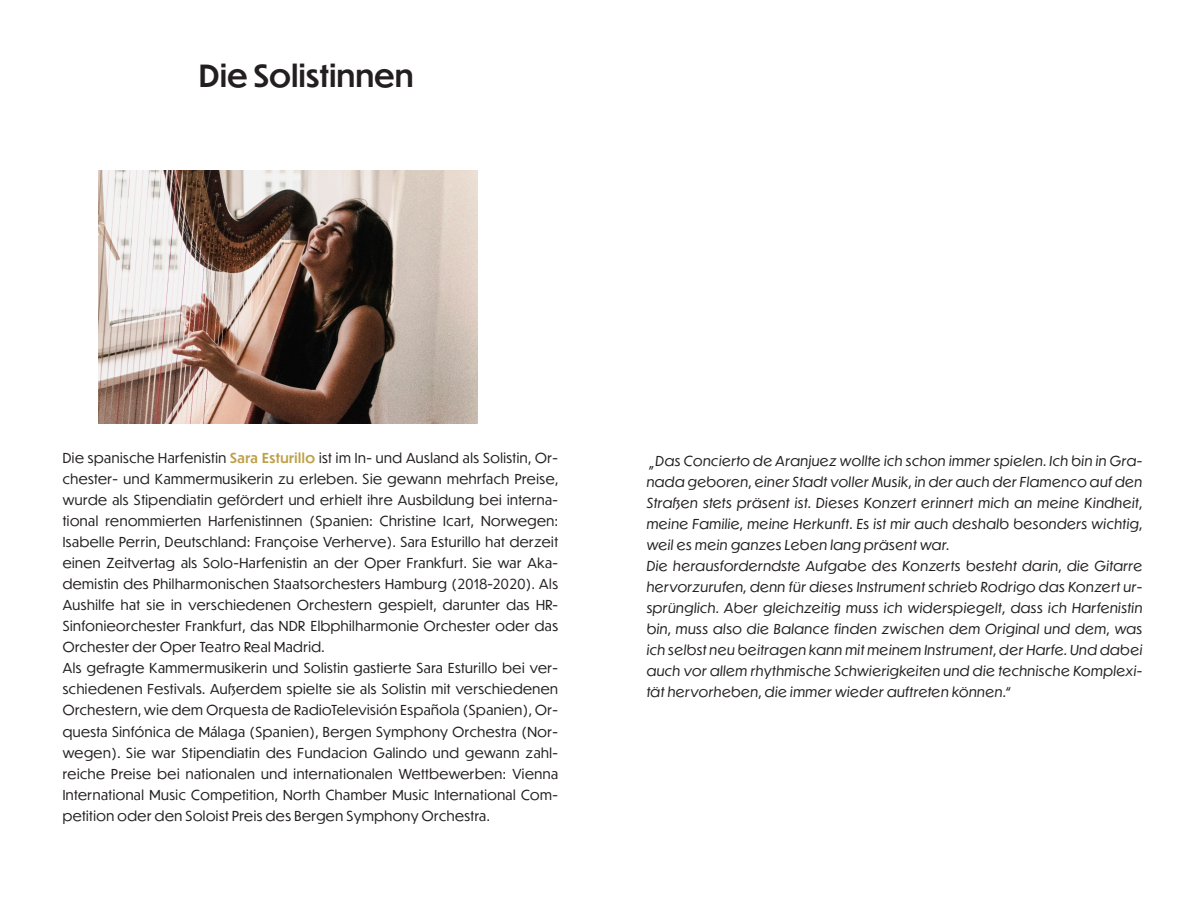
<style>
.page{position:relative;width:1204px;height:910px;background:#fff}
.page>*{position:absolute;margin:0;border:0;box-sizing:border-box;transform-origin:0 0}
.t1{font:500 30px "Dunbar Tall";letter-spacing:.02em;color:#231f20}
.t2{font:13.5px/21px "Dunbar Tall";letter-spacing:.04em;color:#231f20}
.t3{font:italic 13.5px/21px "Dunbar Tall";letter-spacing:.04em;color:#231f20}
.s1{font-weight:500;color:#bea047}
</style>
<div class="page">
<img style="left:99px;top:170px;width:379px;height:253px">
<h1 class="t1" style="left:199px;top:54px;width:215px">Die Solistinnen</h1>
<p class="t2" style="left:63px;top:447px;width:497px">Die spanische Harfenistin <span class="s1">Sara Esturillo</span> ist im In- und Ausland als Solistin, Or&shy;chester- und Kammermusikerin zu erleben. Sie gewann mehrfach Preise, wurde als Stipendiatin gefördert und erhielt ihre Ausbildung bei interna&shy;tional renommierten Harfenistinnen (Spanien: Christine Icart, Norwegen:<br>Isabelle Perrin, Deutschland: Françoise Verherve). Sara Esturillo hat derzeit einen Zeitvertag als Solo-Harfenistin an der Oper Frankfurt. Sie war Aka&shy;demistin des Philharmonischen Staatsorchesters Hamburg (2018-2020). Als Aushilfe hat sie in verschiedenen Orchestern gespielt, darunter das HR-Sinfonieorchester Frankfurt, das NDR Elbphilharmonie Orchester oder das Orchester der Oper Teatro Real Madrid.<br>Als gefragte Kammermusikerin und Solistin gastierte Sara Esturillo bei ver&shy;schiedenen Festivals. Außerdem spielte sie als Solistin mit verschiedenen Orchestern, wie dem Orquesta de RadioTelevisión Española (Spanien), Or&shy;questa Sinfónica de Málaga (Spanien), Bergen Symphony Orchestra (Nor&shy;wegen). Sie war Stipendiatin des Fundacion Galindo und gewann zahl&shy;reiche Preise bei nationalen und internationalen Wettbewerben: Vienna International Music Competition, North Chamber Music International Com&shy;petition oder den Soloist Preis des Bergen Symphony Orchestra.</p>
<p class="t3" style="left:646px;top:449px;width:497px">„Das Concierto de Aranjuez wollte ich schon immer spielen. Ich bin in Gra&shy;nada geboren, einer Stadt voller Musik, in der auch der Flamenco auf den Straßen stets präsent ist. Dieses Konzert erinnert mich an meine Kindheit, meine Familie, meine Herkunft. Es ist mir auch deshalb besonders wichtig, weil es mein ganzes Leben lang präsent war.<br>Die herausforderndste Aufgabe des Konzerts besteht darin, die Gitarre hervorzurufen, denn für dieses Instrument schrieb Rodrigo das Konzert ur&shy;sprünglich. Aber gleichzeitig muss ich widerspiegelt, dass ich Harfenistin bin, muss also die Balance finden zwischen dem Original und dem, was ich selbst neu beitragen kann mit meinem Instrument, der Harfe. Und dabei auch vor allem rhythmische Schwierigkeiten und die technische Komplexi&shy;tät hervorheben, die immer wieder auftreten können.“</p>
</div>
